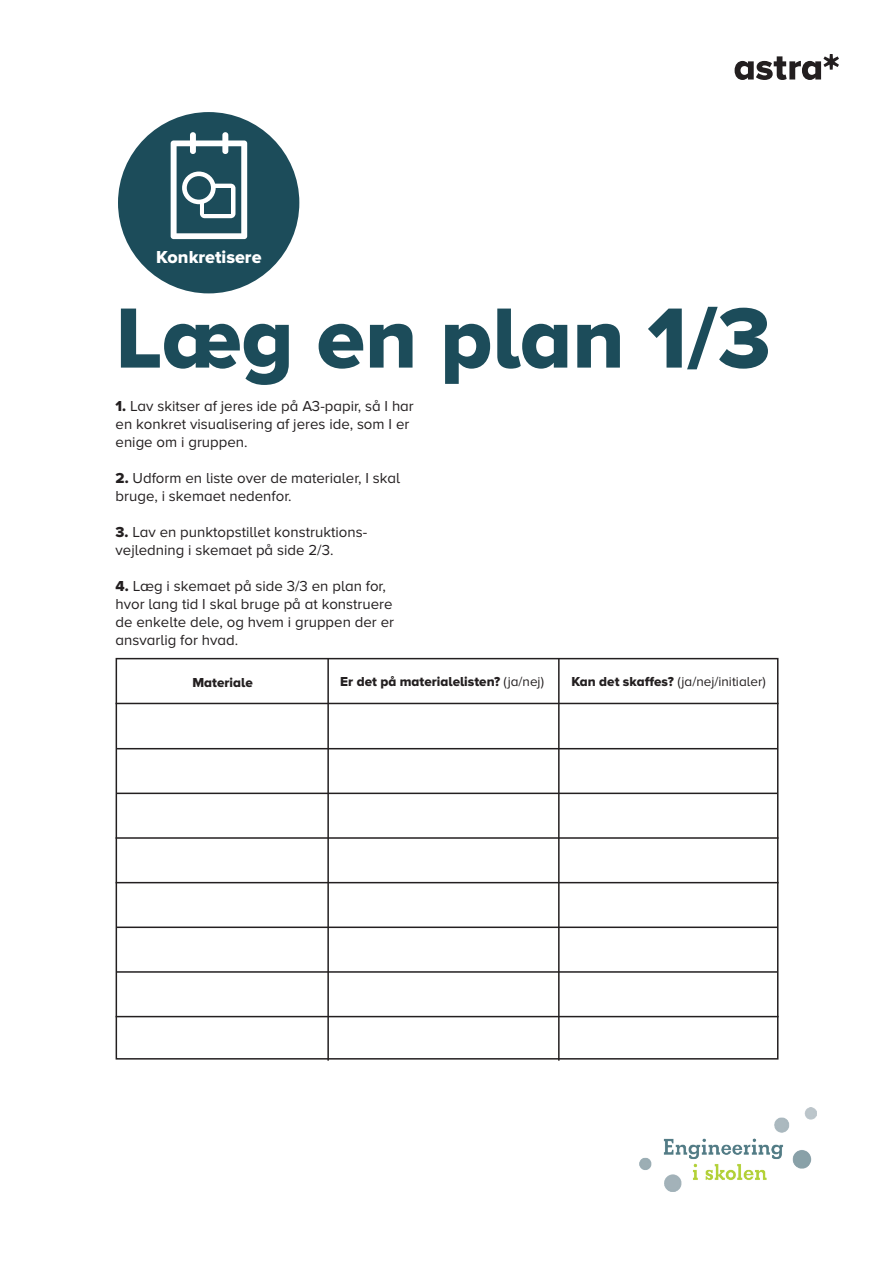
<style>
.page{position:relative;width:893px;height:1263px;background:#fff}
.page>*{position:absolute;margin:0;border:0;box-sizing:border-box;transform-origin:0 0}
.t1{font:800 88.5px "Proxima Nova Astra";color:#1c4c5a}
.t2{font:800 18px "Proxima Nova Astra";color:#fff}
.t3{font:15px/18px "Proxima Nova Astra";color:#231f20}
.t4{font:800 13.5px "Proxima Nova Astra";color:#231f20}
.t5{font:13.5px "Proxima Nova Astra";color:#231f20}
.s1{font-weight:800}
.s2{font-weight:400}
</style>
<div class="page">
<div style="left:116px;top:658px;width:662px;height:401px;border:2px solid #231f20"></div>
<hr style="left:116px;top:703px;width:662px;height:1px;background:#231f20">
<hr style="left:327px;top:659px;width:2px;height:402px;background:#231f20">
<hr style="left:558px;top:659px;width:2px;height:402px;background:#231f20">
<hr style="left:116px;top:748px;width:662px;height:1px;background:#231f20">
<hr style="left:116px;top:793px;width:661px;height:1px;background:#231f20">
<hr style="left:116px;top:837px;width:662px;height:2px;background:#231f20">
<hr style="left:116px;top:882px;width:663px;height:1px;background:#231f20">
<hr style="left:116px;top:926px;width:662px;height:2px;background:#231f20">
<hr style="left:116px;top:971px;width:661px;height:2px;background:#231f20">
<hr style="left:116px;top:1016px;width:663px;height:1px;background:#231f20">
<svg style="left:735px;top:54px;width:104px;height:26px"></svg>
<img style="left:640px;top:1108px;width:176px;height:83px">
<div style="left:118px;top:112px;width:181px;height:181px;background:#1c4c5a;border-radius:50%"></div>
<div style="left:190px;top:132px;width:6px;height:22px;background:#fff;border-radius:3px"></div>
<div style="left:222px;top:132px;width:6px;height:22px;background:#fff;border-radius:3px"></div>
<svg style="left:171px;top:140px;width:76px;height:99px"></svg>
<p class="t2" style="left:156px;top:247px;width:107px">Konkretisere</p>
<h1 class="t1" style="left:116px;top:287px;width:657px">Læg en plan 1/3</h1>
<p class="t3" style="left:116px;top:397px;width:300px"><span class="s1">1.</span> Lav skitser af jeres ide på A3-papir, så I har en konkret visualisering af jeres ide, som I er enige om i gruppen.</p>
<p class="t3" style="left:116px;top:469px;width:286px"><span class="s1">2.</span> Udform en liste over de materialer, I skal bruge, i skemaet nedenfor.</p>
<p class="t3" style="left:116px;top:523px;width:253px"><span class="s1">3.</span> Lav en punktopstillet konstruktions&shy;vejledning i skemaet på side 2/3.</p>
<p class="t3" style="left:116px;top:577px;width:280px"><span class="s1">4.</span> Læg i skemaet på side 3/3 en plan for, hvor lang tid I skal bruge på at konstruere de enkelte dele, og hvem i gruppen der er ansvarlig for hvad.</p>
<p class="t4" style="left:192px;top:675px;width:62px">Materiale</p>
<p class="t4" style="left:340px;top:674px;width:205px">Er det på materialelisten? <span class="s2">(ja/nej)</span></p>
<p class="t5" style="left:571px;top:674px;width:196px"><span class="s1">Kan det skaffes?</span> (ja/nej/initialer)</p>
</div>
